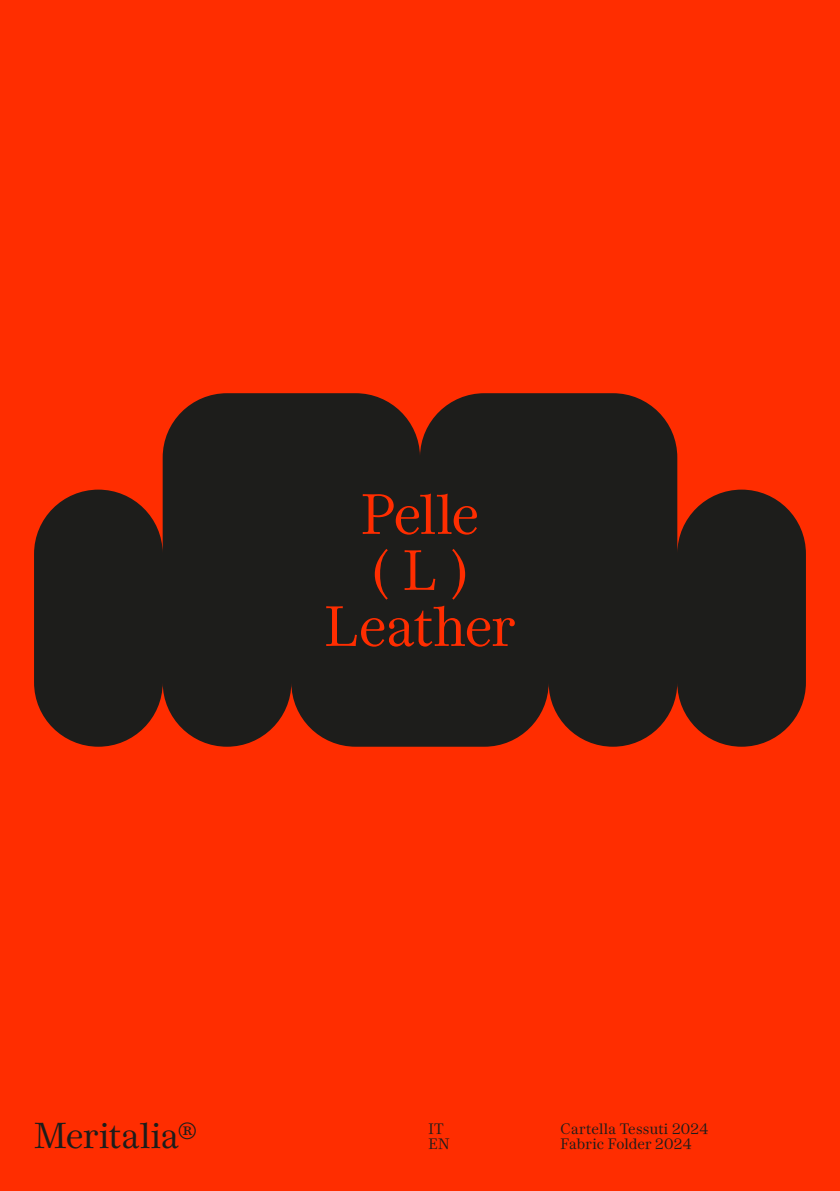
<style>
.page{position:relative;width:840px;height:1191px;background:#fff}
.page>*{position:absolute;margin:0;border:0;box-sizing:border-box;transform-origin:0 0}
.t1{font:56px/56px "Meritalia BETA";letter-spacing:-.01em;color:#ff2d00;text-align:center}
.t2{font:35.8px "Meritalia BETA";color:#1d1d1b}
.t3{font:15px/15px "Meritalia BETA";letter-spacing:.005em;color:#1d1d1b}
</style>
<div class="page">
<div style="left:0;top:0;width:839px;height:1191px;background:#ff2d00"></div>
<svg style="left:34px;top:393px;width:771px;height:353px;background:#3e1f17"></svg>
<h1 class="t1" style="left:324px;top:487px;width:192px">Pelle<br>( L )<br>Leather</h1>
<h2 class="t2" style="left:34px;top:1114px;width:164px">Meritalia®</h2>
<p class="t3" style="left:428px;top:1121px;width:17px">IT</p>
<p class="t3" style="left:560px;top:1121px;width:149px">Cartella Tessuti 2024</p>
<p class="t3" style="left:428px;top:1136px;width:23px">EN</p>
<p class="t3" style="left:560px;top:1136px;width:132px">Fabric Folder 2024</p>
<p class="t3" style="left:594px;top:1121px;width:108px;text-indent:-5px">ella Tessuti 2024 c Folder 2024</p>
</div>
